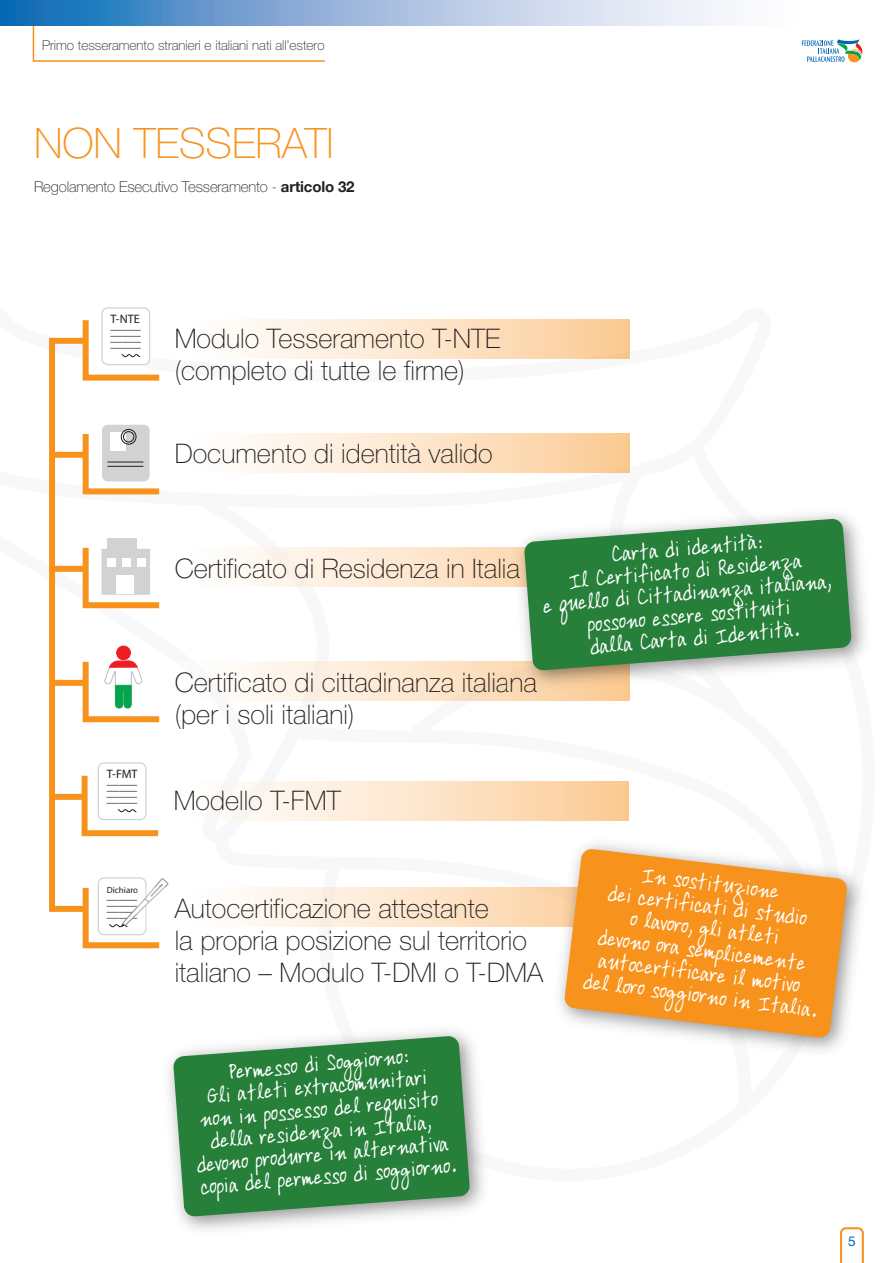
<style>
.page{position:relative;width:893px;height:1263px;background:#fff}
.page>*{position:absolute;margin:0;border:0;box-sizing:border-box;transform-origin:0 0}
.t1{font:100 42px "Helvetica Neue";color:#f7931d}
.t2{font:100 27px/32.4px "Helvetica Neue";color:#231f20}
.t3{font:22.5px/22.5px "Ardleys Hand";color:#fff;text-align:center;scale:.85 1}
.t4{font:100 15px "Helvetica Neue";letter-spacing:-.01em;color:#231f20}
.t5{font:100 13.5px "Helvetica Neue";color:#231f20}
.t6{font:13.5px "Helvetica Neue";color:#0166b3}
.t7{font:12.3px "Myriad Pro";letter-spacing:-.005em;color:#231f20}
.t8{font:9px "Myriad Pro";color:#231f20}
.s1{font-weight:700}
</style>
<div class="page">
<svg style="left:49px;top:309px;width:581px;height:143px"></svg>
<div style="left:137px;top:319px;width:493px;height:39px;background:linear-gradient(to right,#fff,#fbcc97)"></div>
<div style="left:137px;top:434px;width:493px;height:39px;background:linear-gradient(to right,#fff,#fbcc97)"></div>
<svg style="left:238px;top:548px;width:268px;height:39px;background:#fdebd7"></svg>
<div style="left:137px;top:662px;width:493px;height:39px;background:linear-gradient(to right,#feffff,#fbcc97)"></div>
<div style="left:136px;top:781px;width:493px;height:39px;background:linear-gradient(to right,#feffff,#fccc97)"></div>
<svg style="left:86px;top:428px;width:79px;height:67px"></svg>
<svg style="left:86px;top:542px;width:74px;height:67px"></svg>
<div style="left:102px;top:425px;width:48px;height:56px;background:#d1d2d4;border-radius:6px"></div>
<div style="left:110px;top:432px;width:16px;height:19px;background:#fff"></div>
<hr style="left:107px;top:462px;width:36px;height:1px;background:#231f20">
<hr style="left:107px;top:466px;width:36px;height:1px;background:#231f20">
<div style="left:121px;top:429px;width:16px;height:16px;border:1px solid #231f20;border-radius:50%"></div>
<div style="left:123px;top:431px;width:11px;height:11px;border:1px solid #231f20;border-radius:50%"></div>
<div style="left:107px;top:538px;width:29px;height:13px;background:#d1d2d4"></div>
<div style="left:101px;top:549px;width:49px;height:46px;background:#d1d2d4;border:1px solid #d1d2d4"></div>
<div style="left:116px;top:575px;width:18px;height:18px;background:#fff"></div>
<div style="left:107px;top:559px;width:8px;height:8px;background:#fff"></div>
<div style="left:122px;top:559px;width:9px;height:8px;background:#fff"></div>
<div style="left:137px;top:559px;width:8px;height:8px;background:#fff"></div>
<div style="left:117px;top:646px;width:13px;height:14px;background:#ee1d23;border-radius:50%"></div>
<div style="left:116px;top:646px;width:15px;height:14px;border:1px solid #ee1d23;border-radius:50%"></div>
<div style="left:102px;top:308px;width:48px;height:57px;background:#fff;border-radius:6px"></div>
<div style="left:101px;top:307px;width:49px;height:58px;border:1px solid #d1d2d4;border-radius:6px"></div>
<svg style="left:80px;top:314px;width:85px;height:70px"></svg>
<svg style="left:86px;top:656px;width:79px;height:181px"></svg>
<svg style="left:82px;top:878px;width:86px;height:71px"></svg>
<div style="left:52px;top:794px;width:31px;height:6px;background:#f7931d"></div>
<div style="left:52px;top:452px;width:31px;height:6px;background:#f7931d"></div>
<div style="left:52px;top:566px;width:31px;height:6px;background:#f7931d"></div>
<div style="left:52px;top:680px;width:31px;height:6px;background:#f7931d"></div>
<svg style="left:137px;top:888px;width:409px;height:39px"></svg>
<div style="left:49px;top:338px;width:37px;height:574px;border:6px solid #f7931d"></div>
<img style="left:506px;top:513px;width:359px;height:184px">
<svg style="left:524px;top:519px;width:328px;height:152px;background:#469056"></svg>
<svg style="left:173px;top:1036px;width:297px;height:181px;background:#418d52"></svg>
<svg style="left:564px;top:848px;width:283px;height:190px;background:#f3a345"></svg>
<svg style="left:32px;top:26px;width:293px;height:36px"></svg>
<svg style="left:0;top:0;width:729px;height:26px;background:#92b5db"></svg>
<svg style="left:802px;top:39px;width:61px;height:24px"></svg>
<svg style="left:840px;top:1227px;width:24px;height:36px"></svg>
<p class="t5" style="left:42px;top:38px;width:284px">Primo tesseramento stranieri e italiani nati all’estero</p>
<h1 class="t1" style="left:34px;top:120px;width:301px">NON TESSERATI</h1>
<p class="t4" style="left:34px;top:179px;width:322px">Regolamento Esecutivo Tesseramento - <span class="s1">articolo 32</span></p>
<p class="t7" style="left:110px;top:311px;width:31px">T-NTE</p>
<p class="t7" style="left:110px;top:317px;width:32px">_____</p>
<p class="t7" style="left:110px;top:323px;width:32px">_____</p>
<p class="t7" style="left:110px;top:329px;width:32px">_____</p>
<p class="t7" style="left:110px;top:335px;width:32px">_____</p>
<p class="t7" style="left:107px;top:766px;width:32px">T-FMT</p>
<p class="t7" style="left:107px;top:772px;width:32px">_____</p>
<p class="t7" style="left:107px;top:778px;width:32px">_____</p>
<p class="t7" style="left:107px;top:784px;width:32px">_____</p>
<p class="t7" style="left:107px;top:790px;width:32px">_____</p>
<p class="t8" style="left:107px;top:884px;width:33px">Dichiaro</p>
<p class="t7" style="left:107px;top:887px;width:32px">_____</p>
<p class="t7" style="left:107px;top:893px;width:32px">_____</p>
<p class="t7" style="left:107px;top:899px;width:32px">_____</p>
<p class="t7" style="left:107px;top:905px;width:32px">_____</p>
<p class="t2" style="left:175px;top:322px;width:327px">Modulo Tesseramento T-NTE (completo di tutte le firme)</p>
<p class="t2" style="left:175px;top:437px;width:320px">Documento di identità valido</p>
<p class="t2" style="left:175px;top:552px;width:347px">Certificato di Residenza in Italia</p>
<p class="t3" style="left:538px;top:549px;width:341px;rotate:-5deg">Carta di identità:<br>Il Certificato di Residenza<br>e quello di Cittadinanza italiana, possono essere sostituiti<br>dalla Carta di Identità.</p>
<p class="t2" style="left:175px;top:666px;width:364px">Certificato di cittadinanza italiana (per i soli italiani)</p>
<p class="t2" style="left:174px;top:784px;width:169px">Modello T-FMT</p>
<p class="t2" style="left:175px;top:892px;width:370px">Autocertificazione attestante<br>la propria posizione sul territorio italiano – Modulo T-DMI o T-DMA</p>
<p class="t3" style="left:188px;top:1063px;width:305px;rotate:-5deg">Permesso di Soggiorno:<br>Gli atleti extracomunitari non in possesso del requisito della residenza in Italia, devono produrre in alternativa copia del permesso di soggiorno.</p>
<p class="t3" style="left:598px;top:857px;width:278px;rotate:7deg">In sostituzione<br>dei certificati di studio<br>o lavoro, gli atleti<br>devono ora semplicemente autocertificare il motivo<br>del loro soggiorno in Italia.</p>
<p class="t6" style="left:848px;top:1233px;width:9px">5</p>
</div>
